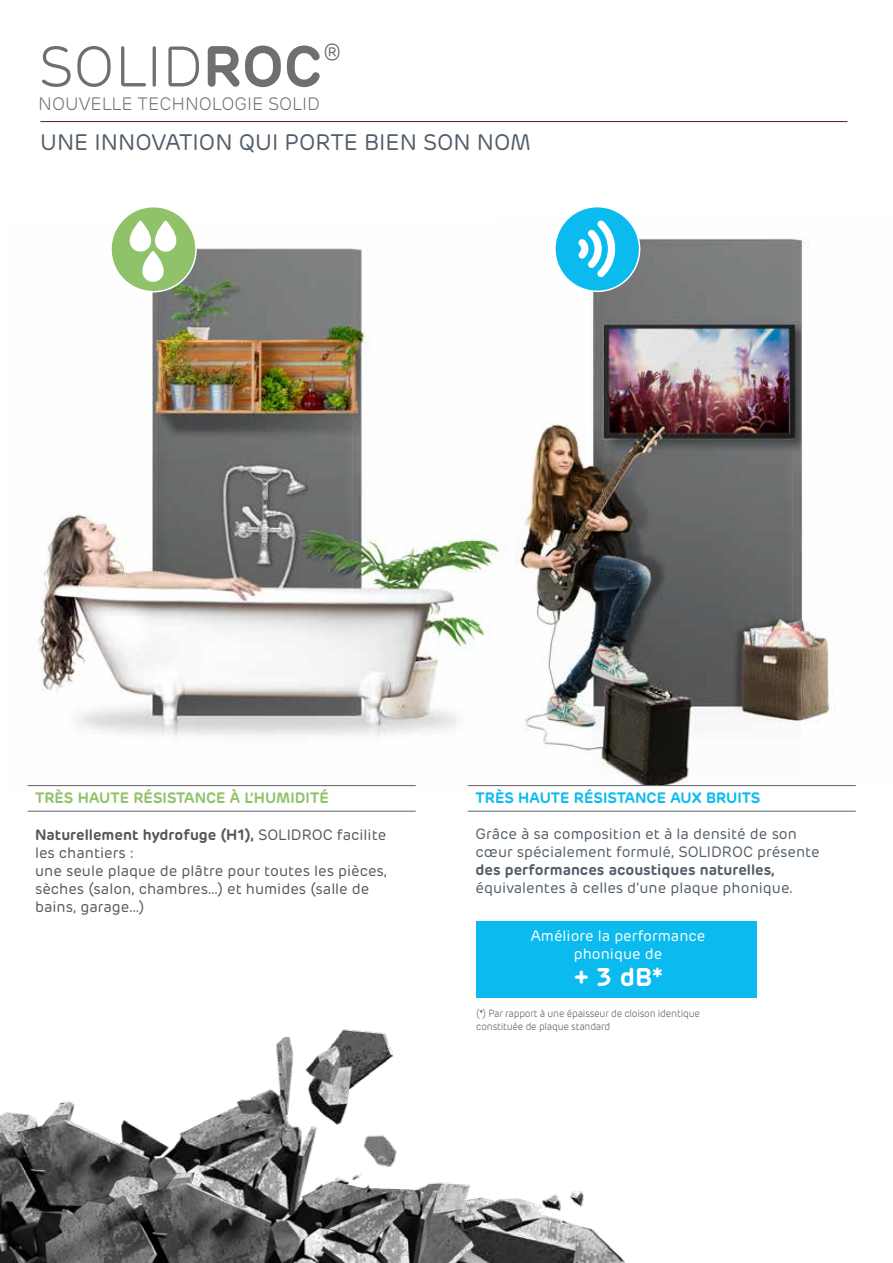
<style>
.page{position:relative;width:893px;height:1263px;background:#fff}
.page>*{position:absolute;margin:0;border:0;box-sizing:border-box;transform-origin:0 0}
.t1{font:300 57.15px "Rubrik";color:#706f6f}
.t2{font:600 25.5px "Rubrik";color:#fff}
.t3{font:22.5px "Rubrik";color:#525e69}
.t4{font:300 18px "Rubrik";color:#706f6f}
.t5{font:15px/18px "Rubrik";color:#575756}
.t6{font:15px/18px "Rubrik";color:#525e69}
.t7{font:600 15px "Rubrik";color:#525e69}
.t8{font:15px/18px "Rubrik";color:#fff;text-align:center}
.t9{font:600 15px "Rubrik";color:#90c369}
.t10{font:600 15px "Rubrik";color:#0bbbef}
.t11{font:300 10.5px/12.6px "Rubrik";letter-spacing:-.02em;color:#575756;scale:.92 1}
.s1{font-weight:600}
</style>
<div class="page">
<img style="left:0;top:122px;width:765px;height:1141px">
<img style="left:0;top:1171px;width:443px;height:92px">
<img style="left:500px;top:215px;width:331px;height:569px">
<img style="left:0;top:238px;width:9px;height:549px">
<img style="left:9px;top:221px;width:524px;height:574px">
<hr style="left:28px;top:785px;width:388px;height:1px;background:#5e6062">
<hr style="left:28px;top:811px;width:388px;height:1px;background:#5e6062">
<hr style="left:468px;top:785px;width:388px;height:1px;background:#5e6062">
<hr style="left:468px;top:811px;width:388px;height:1px;background:#5e6062">
<div style="left:111px;top:207px;width:85px;height:85px;background:#90c369;border-radius:50%"></div>
<div style="left:110px;top:206px;width:87px;height:86px;border:2px solid #fff;border-radius:50%"></div>
<svg style="left:130px;top:221px;width:46px;height:61px"></svg>
<div style="left:476px;top:921px;width:281px;height:77px;background:#0bbbef"></div>
<hr style="left:40px;top:121px;width:807px;height:1px;background:#62114b">
<div style="left:555px;top:207px;width:85px;height:84px;background:#0bbbef;border-radius:50%"></div>
<div style="left:554px;top:206px;width:86px;height:86px;border:2px solid #fff;border-radius:50%"></div>
<svg style="left:578px;top:220px;width:37px;height:57px"></svg>
<h1 class="t1" style="left:38px;top:33px;width:306px">SOLID<span class="s1">ROC</span><sup>®</sup></h1>
<p class="t4" style="left:38px;top:93px;width:283px">NOUVELLE TECHNOLOGIE SOLID</p>
<h3 class="t3" style="left:40px;top:128px;width:492px">UNE INNOVATION QUI PORTE BIEN SON NOM</h3>
<p class="t9" style="left:35px;top:789px;width:295px">TRÈS HAUTE RÉSISTANCE À L’HUMIDITÉ</p>
<p class="t5" style="left:35px;top:825px;width:354px"><span class="s1">Naturellement hydrofuge (H1),</span> SOLIDROC facilite les chantiers :<br>une seule plaque de plâtre pour toutes les pièces, sèches (salon, chambres…) et humides (salle de bains, garage…)</p>
<p class="t10" style="left:476px;top:788px;width:286px">TRÈS HAUTE RÉSISTANCE AUX BRUITS</p>
<p class="t6" style="left:476px;top:825px;width:346px">Grâce à sa composition et à la densité de son cœur spécialement formulé, SOLIDROC présente</p>
<p class="t7" style="left:476px;top:860px;width:301px">des performances acoustiques naturelles,</p>
<p class="t6" style="left:476px;top:879px;width:320px">équivalentes à celles d’une plaque phonique.</p>
<p class="t8" style="left:531px;top:927px;width:176px">Améliore la performance phonique de</p>
<h2 class="t2" style="left:573px;top:961px;width:91px">+ 3 dB*</h2>
<p class="t11" style="left:476px;top:1007px;width:245px">(*) Par rapport à une épaisseur de cloison identique constituée de plaque standard</p>
</div>
